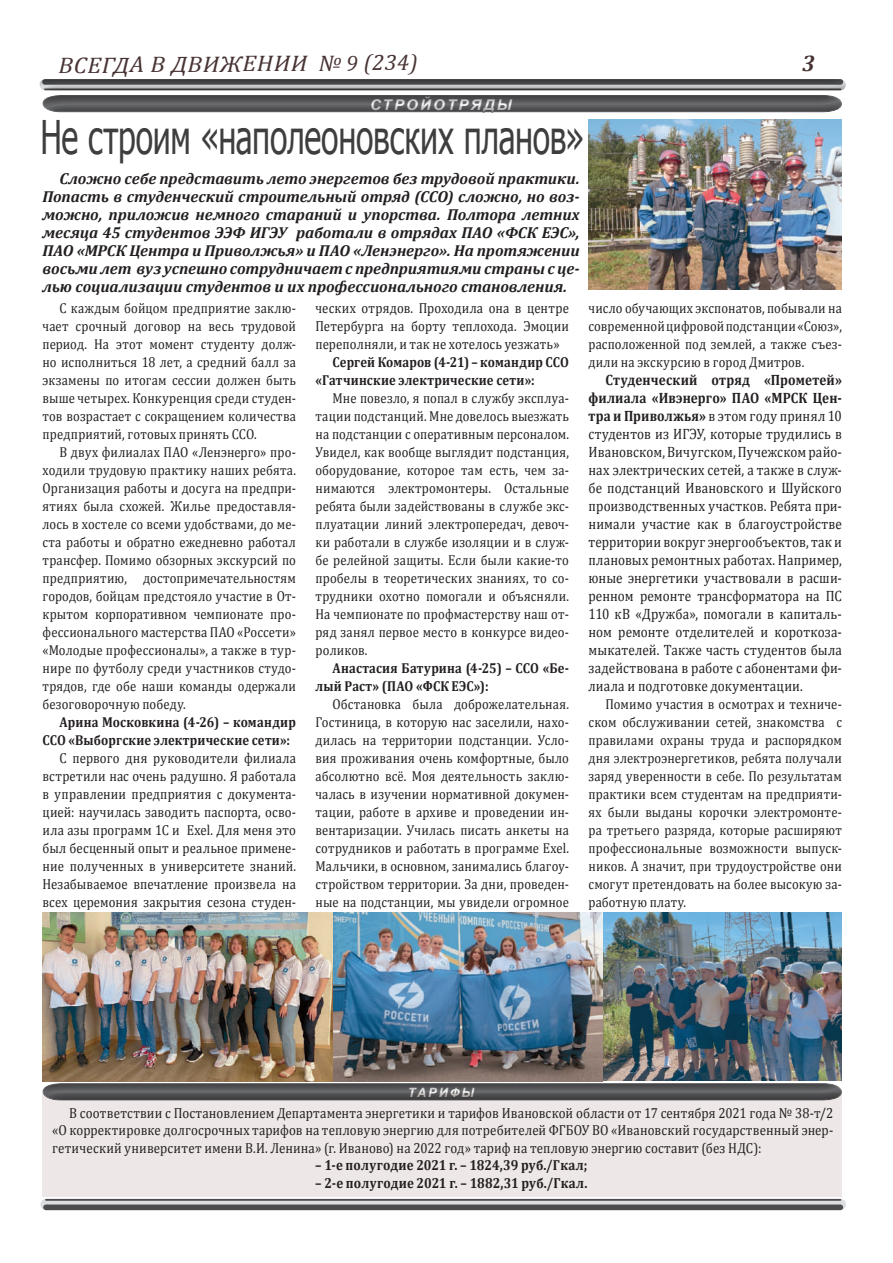
<style>
.page{position:relative;width:893px;height:1263px;background:#fff}
.page>*{position:absolute;margin:0;border:0;box-sizing:border-box;transform-origin:0 0}
.t1{font:46.35px "Tahoma";letter-spacing:-.01em;color:#3e3e3f;scale:.69 1}
.t2{font:italic 22.5px "Cambria";color:#483333;scale:1.09 1}
.t3{font:italic 700 15.9px/18px "Cambria";letter-spacing:-.005em;color:#231f20;text-align:justify}
.t4{font:15px/18px "Cambria";letter-spacing:.01em;color:#231f20;text-align:justify;scale:.88 1}
.t5{font:italic 700 14.85px "Arial";letter-spacing:.15em;color:#fff}
.t6{font:14.55px/18px "Cambria";letter-spacing:.01em;color:#231f20;text-align:justify;scale:.88 1}
.t7{font:14.55px/17.5px "Cambria";letter-spacing:.01em;color:#231f20;text-align:justify;scale:.89 1}
.t8{font:700 14.55px "Cambria";letter-spacing:.005em;color:#231f20;scale:.89 1}
.t9{font:14.4px/18px "Cambria";letter-spacing:.015em;color:#231f20;text-align:justify;scale:.88 1}
.t10{font:700 14.4px/18px "Cambria";letter-spacing:.015em;color:#231f20;scale:.88 1}
.t11{font:italic 700 12.9px "Arial";letter-spacing:.15em;color:#fff}
.s1{font-weight:700}
</style>
<div class="page">
<div style="left:46px;top:1199px;width:794px;height:11px;background:#dcdddf"></div>
<hr style="left:46px;top:1199px;width:794px;height:2px;background:#4b4c4d">
<div style="left:46px;top:1204px;width:794px;height:6px;background:#4b4c4d"></div>
<div style="left:42px;top:1071px;width:801px;height:31px;background:#231f20;opacity:.5"></div>
<div style="left:42px;top:82px;width:801px;height:34px;background:#231f20;opacity:.5"></div>
<div style="left:43px;top:1094px;width:799px;height:103px;background:#ede8e7"></div>
<img style="left:43px;top:912px;width:291px;height:169px">
<img style="left:334px;top:912px;width:508px;height:169px">
<img style="left:589px;top:119px;width:253px;height:170px">
<h2 class="t2" style="left:58px;top:51px;width:331px;rotate:-1deg">ВСЕГДА В ДВИЖЕНИИ № 9 (234)</h2>
<p class="t5" style="left:370px;top:95px;width:143px">СТРОЙОТРЯДЫ</p>
<h1 class="t1" style="left:40px;top:106px;width:790px">Не строим «наполеоновских планов»</h1>
<p class="t3" style="left:43px;top:169px;width:539px;text-indent:17px">Сложно себе представить лето энергетов без трудовой практики.<br>Попасть в студенческий строительный отряд (ССО) сложно, но воз&shy;можно, приложив немного стараний и упорства. Полтора летних месяца 45 студентов ЭЭФ ИГЭУ работали в отрядах ПАО «ФСК ЕЭС», ПАО «МРСК Центра и Приволжья» и ПАО «Ленэнерго». На протяжении восьми лет вуз успешно сотрудничает с предприятиями страны с це&shy;лью социализации студентов и их профессионального становления.</p>
<p class="t9" style="left:43px;top:299px;width:290px;text-indent:17px">С каждым бойцом предприятие заклю&shy;чает срочный договор на весь трудовой период. На этот момент студенту долж&shy;но исполниться 18 лет, а средний балл за экзамены по итогам сессии должен быть выше четырех. Конкуренция среди студен&shy;тов возрастает с сокращением количества предприятий, готовых принять ССО.</p>
<p class="t9" style="left:43px;top:443px;width:290px;text-indent:17px">В двух филиалах ПАО «Ленэнерго» про&shy;ходили трудовую практику наших ребята.<br>Организация работы и досуга на предпри&shy;ятиях была схожей. Жилье предоставля&shy;лось в хостеле со всеми удобствами, до ме&shy;ста работы и обратно ежедневно работал трансфер. Помимо обзорных экскурсий по предприятию, достопримечательностям городов, бойцам предстояло участие в От&shy;крытом корпоративном чемпионате про&shy;фессионального мастерства ПАО «Россети» «Молодые профессионалы», а также в тур&shy;нире по футболу среди участников студо&shy;трядов, где обе наши команды одержали безоговорочную победу.</p>
<p class="t10" style="left:43px;top:713px;width:290px;text-indent:17px">Арина Московкина (4-26) – командир<br>ССО «Выборгские электрические сети»:</p>
<p class="t6" style="left:43px;top:749px;width:290px;text-indent:17px">С первого дня руководители филиала встретили нас очень радушно. Я работала в управлении предприятия с документа&shy;цией: научилась заводить паспорта, осво&shy;ила азы программ 1С и Exel. Для меня это был бесценный опыт и реальное примене&shy;ние полученных в университете знаний.<br>Незабываемое впечатление произвела на всех церемония закрытия сезона студен-</p>
<p class="t6" style="left:315px;top:299px;width:290px">ческих отрядов. Проходила она в центре Петербурга на борту теплохода. Эмоции переполняли, и так не хотелось уезжать»</p>
<p class="t10" style="left:315px;top:353px;width:289px;text-indent:17px">Сергей Комаров (4-21) – командир ССО «Гатчинские электрические сети»:</p>
<p class="t9" style="left:315px;top:389px;width:290px;text-indent:17px">Мне повезло, я попал в службу эксплуа&shy;тации подстанций. Мне довелось выезжать на подстанции с оперативным персоналом.<br>Увидел, как вообще выглядит подстанция, оборудование, которое там есть, чем за&shy;нимаются электромонтеры. Остальные ребята были задействованы в службе экс&shy;плуатации линий электропередач, девоч&shy;ки работали в службе изоляции и в служ&shy;бе релейной защиты. Если были какие-то пробелы в теоретических знаниях, то со&shy;трудники охотно помогали и объясняли.<br>На чемпионате по профмастерству наш от&shy;ряд занял первое место в конкурсе видео&shy;роликов.</p>
<p class="t10" style="left:315px;top:659px;width:290px;text-indent:17px">Анастасия Батурина (4-25) – ССО «Бе&shy;лый Раст» (ПАО «ФСК ЕЭС»):</p>
<p class="t9" style="left:315px;top:695px;width:290px;text-indent:17px">Обстановка была доброжелательная.<br>Гостиница, в которую нас заселили, нахо&shy;дилась на территории подстанции. Усло&shy;вия проживания очень комфортные, было абсолютно всё. Моя деятельность заклю&shy;чалась в изучении нормативной докумен&shy;тации, работе в архиве и проведении ин&shy;вентаризации. Училась писать анкеты на сотрудников и работать в программе Exel.<br>Мальчики, в основном, занимались благоу&shy;стройством территории. За дни, проведен&shy;ные на подстанции, мы увидели огромное</p>
<p class="t9" style="left:588px;top:299px;width:290px">число обучающих экспонатов, побывали на современной цифровой подстанции «Союз», расположенной под землей, а также съез&shy;дили на экскурсию в город Дмитров.</p>
<p class="t4" style="left:588px;top:371px;width:290px;text-indent:17px"><span class="s1">Студенческий отряд «Прометей» филиала «Ивэнерго» ПАО «МРСК Цен&shy;тра и Приволжья»</span> в этом году принял 10 студентов из ИГЭУ, которые трудились в Ивановском, Вичугском, Пучежском райо&shy;нах электрических сетей, а также в служ&shy;бе подстанций Ивановского и Шуйского производственных участков. Ребята при&shy;нимали участие как в благоустройстве территории вокруг энергообъектов, так и плановых ремонтных работах. Например, юные энергетики участвовали в расши&shy;ренном ремонте трансформатора на ПС 110 кВ «Дружба», помогали в капиталь&shy;ном ремонте отделителей и короткоза&shy;мыкателей. Также часть студентов была задействована в работе с абонентами фи&shy;лиала и подготовке документации.</p>
<p class="t9" style="left:588px;top:695px;width:290px;text-indent:17px">Помимо участия в осмотрах и техниче&shy;ском обслуживании сетей, знакомства с правилами охраны труда и распорядком дня электроэнергетиков, ребята получали заряд уверенности в себе. По результатам практики всем студентам на предприяти&shy;ях были выданы корочки электромонте&shy;ра третьего разряда, которые расширяют профессиональные возможности выпуск&shy;ников. А значит, при трудоустройстве они смогут претендовать на более высокую за&shy;работную плату.</p>
<p class="t11" style="left:408px;top:1083px;width:68px">ТАРИФЫ</p>
<p class="t7" style="left:52px;top:1104px;width:879px;text-indent:17px">В соответствии с Постановлением Департамента энергетики и тарифов Ивановской области от 17 сентября 2021 года № 38-т/2 «О корректировке долгосрочных тарифов на тепловую энергию для потребителей ФГБОУ ВО «Ивановский государственный энер&shy;гетический университет имени В.И. Ленина» (г. Иваново) на 2022 год» тариф на тепловую энергию составит (без НДС):</p>
<p class="t8" style="left:315px;top:1155px;width:307px">– 1-е полугодие 2021 г. – 1824,39 руб./Гкал;</p>
<p class="t8" style="left:315px;top:1173px;width:307px">– 2-е полугодие 2021 г. – 1882,31 руб./Гкал.</p>
</div>
